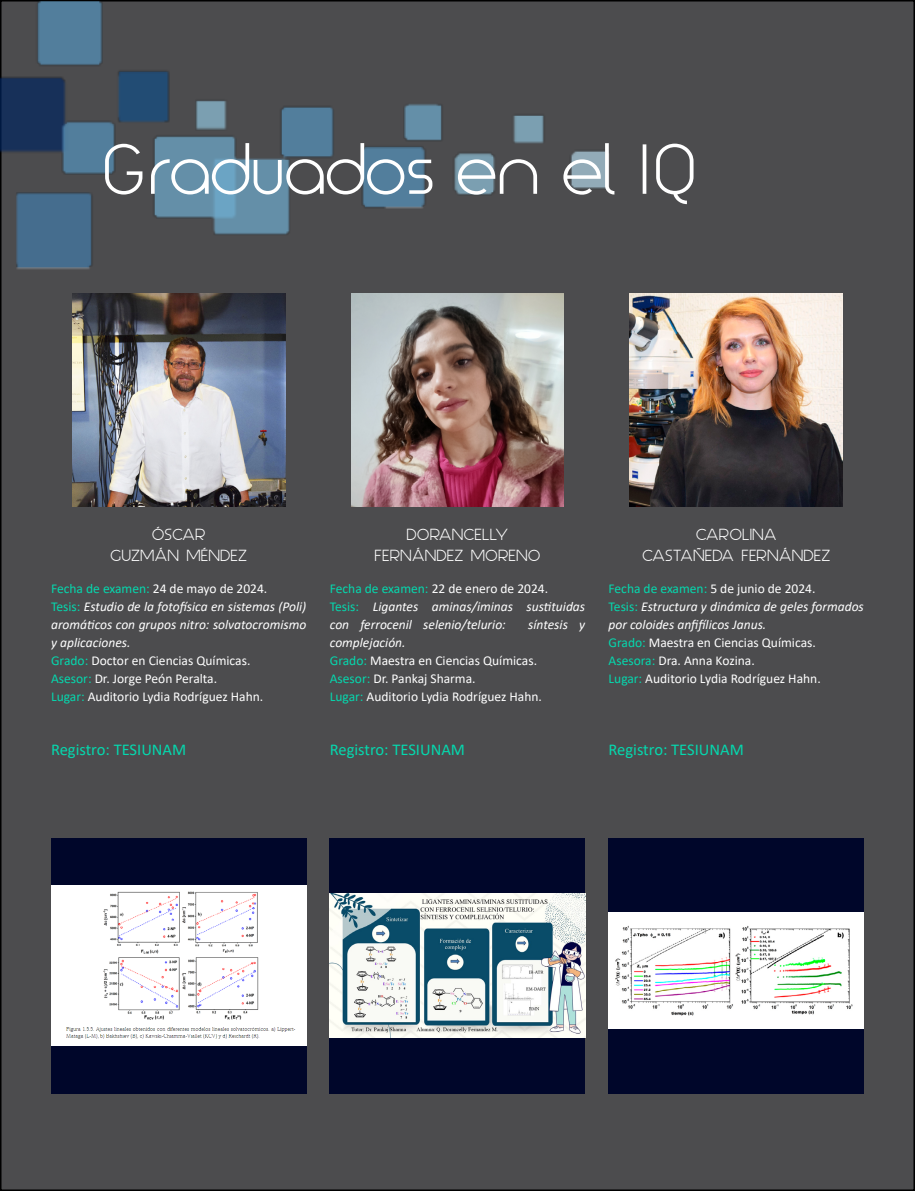
<style>
.page{position:relative;width:915px;height:1191px;background:#fff}
.page>*{position:absolute;margin:0;border:0;box-sizing:border-box;transform-origin:0 0}
.t1{font:16.5px "Calibri";color:#05d8ae}
.t2{font:700 15px/21px "Aspergit";color:#fff;text-align:center}
.t3{font:italic 13.5px/18px "Calibri";color:#fff}
.t4{font:13.5px/18px "Calibri";color:#fff}
.s1{font-style:normal;color:#05d8ae}
.s2{font-style:normal}
.s3{font-style:italic}
.s4{color:#05d8ae}
</style>
<div class="page">
<div style="left:1px;top:1px;width:912px;height:1189px;background:#4c4c4e"></div>
<img style="left:0;top:2px;width:914px;height:269px">
<svg style="left:105px;top:143px;width:588px;height:61px"></svg>
<div style="left:608px;top:838px;width:255px;height:255px;background:#00062a"></div>
<img style="left:608px;top:912px;width:255px;height:116px">
<img style="left:629px;top:293px;width:213px;height:213px">
<div style="left:330px;top:838px;width:255px;height:255px;background:#00062a"></div>
<img style="left:330px;top:893px;width:255px;height:144px">
<div style="left:51px;top:838px;width:255px;height:255px;background:#00062a"></div>
<img style="left:51px;top:885px;width:255px;height:160px">
<img style="left:72px;top:293px;width:213px;height:213px">
<img style="left:351px;top:293px;width:212px;height:213px">
<p class="t2" style="left:110px;top:524px;width:138px">ÓSCAR<br>GUZMÁN MÉNDEZ</p>
<p class="t3" style="left:51px;top:579px;width:257px"><span class="s1">Fecha de examen:</span> <span class="s2">24 de mayo de 2024.<br></span><span class="s1">Tesis:</span> Estudio de la fotofísica en sistemas (Poli) aromáticos con grupos nitro: solvatocromismo y aplicaciones.<br><span class="s1">Grado:</span> <span class="s2">Doctor en Ciencias Químicas.<br></span><span class="s1">Asesor:</span> <span class="s2">Dr. Jorge Peón Peralta.<br></span><span class="s1">Lugar:</span> <span class="s2">Auditorio Lydia Rodríguez Hahn.</span></p>
<p class="t1" style="left:51px;top:738px;width:137px">Registro: TESIUNAM</p>
<p class="t2" style="left:374px;top:524px;width:167px">DORANCELLY<br>FERNÁNDEZ MORENO</p>
<p class="t3" style="left:330px;top:579px;width:257px"><span class="s1">Fecha de examen:</span> <span class="s2">22 de enero de 2024.<br></span><span class="s1">Tesis:</span> Ligantes aminas/iminas sustituidas con ferrocenil selenio/telurio:</p>
<p class="t3" style="left:528px;top:615px;width:58px">síntesis y</p>
<p class="t4" style="left:330px;top:633px;width:214px"><span class="s3">complejación.<br></span><span class="s4">Grado:</span> Maestra en Ciencias Químicas.<br><span class="s4">Asesor:</span> Dr. Pankaj Sharma.<br><span class="s4">Lugar:</span> Auditorio Lydia Rodríguez Hahn.</p>
<p class="t1" style="left:330px;top:738px;width:137px">Registro: TESIUNAM</p>
<p class="t2" style="left:641px;top:524px;width:190px">CAROLINA<br>CASTAÑEDA FERNÁNDEZ</p>
<p class="t4" style="left:608px;top:579px;width:257px"><span class="s4">Fecha de examen:</span> 5 de junio de 2024.<br><span class="s4">Tesis:</span> <span class="s3">Estructura y dinámica de geles formados por coloides anfifílicos Janus.<br></span><span class="s4">Grado:</span> Maestra en Ciencias Químicas.<br><span class="s4">Asesora:</span> Dra. Anna Kozina.<br><span class="s4">Lugar:</span> Auditorio Lydia Rodríguez Hahn.</p>
<p class="t1" style="left:608px;top:738px;width:137px">Registro: TESIUNAM</p>
</div>
